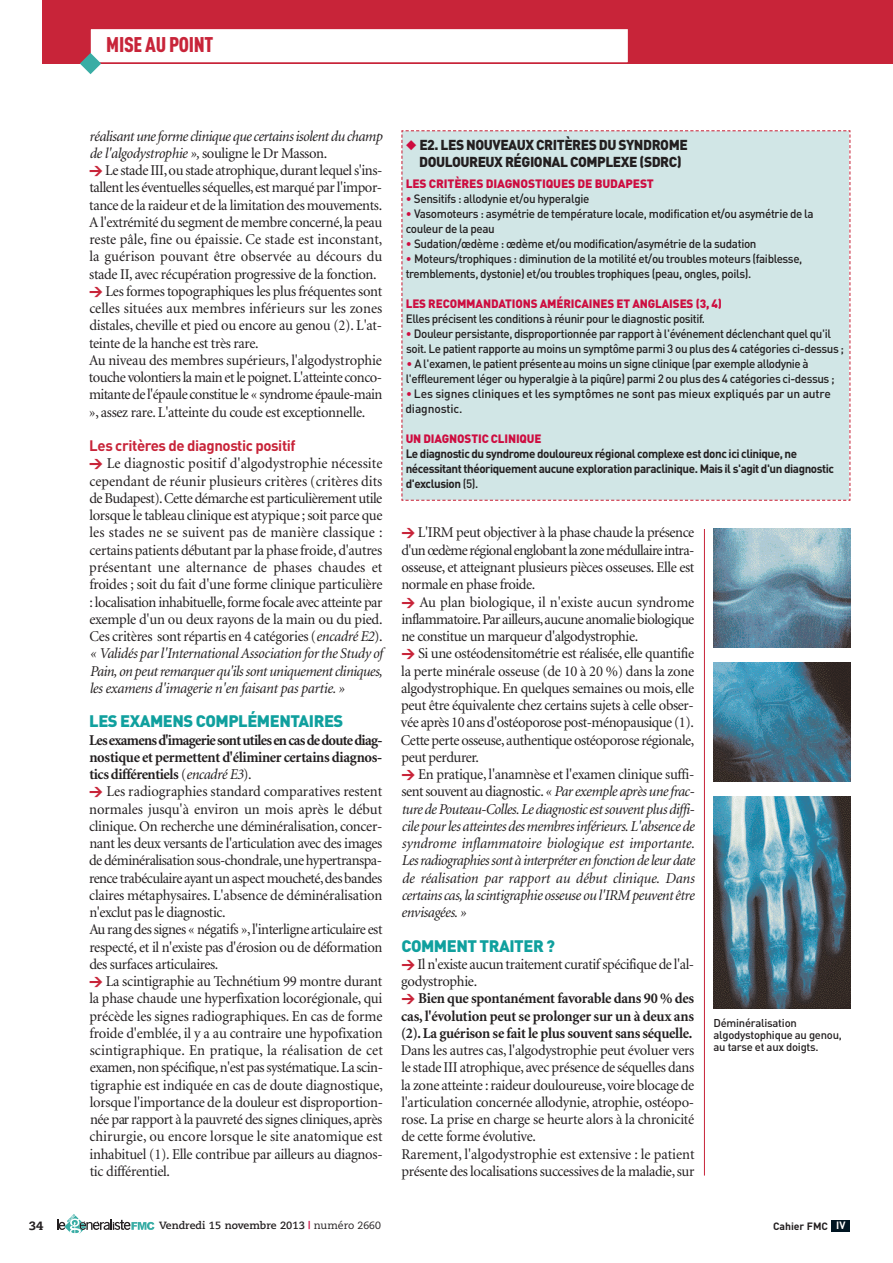
<style>
.page{position:relative;width:893px;height:1263px;background:#fff}
.page>*{position:absolute;margin:0;border:0;box-sizing:border-box;transform-origin:0 0}
.t1{font:900 21px "DIN Cond";letter-spacing:-.015em;color:#c82439}
.t2{font:900 16.5px "DIN";letter-spacing:-.03em;color:#10a09e}
.t3{font:15px/17.2px "Minion";letter-spacing:-.025em;color:#231f20}
.t4{font:700 15px/17.2px "Minion";letter-spacing:-.02em;color:#231f20}
.t5{font:700 15px "DIN";letter-spacing:-.025em;color:#c82439}
.t6{font:900 14.25px/17.2px "DIN";letter-spacing:-.035em;color:#231f20;text-align:center}
.t7{font:500 12px/15px "DIN";letter-spacing:-.035em;color:#231f20}
.t8{font:700 12px/15px "DIN";letter-spacing:-.04em;color:#231f20}
.t9{font:900 12px "DIN";letter-spacing:-.01em;color:#cd0d40}
.t10{font:500 12px/15px "DIN";letter-spacing:-.01em;color:#231f20}
.t11{font:800 12px "Caecilia";color:#231f20}
.t12{font:500 11.25px/12px "DIN";letter-spacing:-.02em;color:#231f20}
.t13{font:700 10.5px "Caecilia";color:#231f20}
.t14{font:700 10.5px "DIN";letter-spacing:-.005em;color:#231f20}
.s1{font-style:italic}
.s2{font-family:"DIN";font-weight:900;font-size:13.5px;color:#c82439}
.s3{font-weight:700}
.s4{color:#cd0d40}
.s5{font-weight:500}
.s6{font-weight:400}
.s7{font-weight:800;color:#cd0d40}
.s8{color:#fff}
</style>
<div class="page">
<div style="left:43px;top:0;width:850px;height:64px;background:#c82439"></div>
<div style="left:91px;top:29px;width:537px;height:33px;background:#fff"></div>
<div style="left:89px;top:28px;width:540px;height:36px;border:2px solid #c82439"></div>
<hr style="left:704px;top:529px;width:1px;height:646px;background:#c82439">
<svg style="left:80px;top:53px;width:21px;height:21px"></svg>
<svg style="left:58px;top:1214px;width:96px;height:20px"></svg>
<div style="left:831px;top:1220px;width:19px;height:11px;background:#001522"></div>
<div style="left:401px;top:130px;width:450px;height:371px;background:#d1e6e6"></div>
<img style="left:713px;top:528px;width:137px;height:120px">
<img style="left:713px;top:662px;width:137px;height:119px">
<img style="left:713px;top:796px;width:137px;height:212px">
<h1 class="t1" style="left:106px;top:37px;width:109px">MISE AU POINT</h1>
<p class="t3" style="left:89px;top:128px;width:295px"><span class="s1">réalisant une forme clinique que certains isolent du champ de l'algodystrophie »,</span> souligne le Dr Masson.<br><span class="s2">&gt;</span> Le stade III, ou stade atrophique, durant lequel s'ins&shy;tallent les éventuelles séquelles, est marqué par l'impor&shy;tance de la raideur et de la limitation des mouvements.<br>A l'extrémité du segment de membre concerné, la peau reste pâle, fine ou épaissie. Ce stade est inconstant, la guérison pouvant être observée au décours du stade II, avec récupération progressive de la fonction. <span class="s2">&gt;</span> Les formes topographiques les plus fréquentes sont celles situées aux membres inférieurs sur les zones distales, cheville et pied ou encore au genou (2). L'at&shy;teinte de la hanche est très rare.<br>Au niveau des membres supérieurs, l'algodystrophie touche volontiers la main et le poignet. L'atteinte conco&shy;mitante de l'épaule constitue le « syndrome épaule-main », assez rare. L'atteinte du coude est exceptionnelle.</p>
<p class="t5" style="left:89px;top:437px;width:208px">Les critères de diagnostic positif</p>
<p class="t3" style="left:89px;top:456px;width:295px;text-align:justify"><span class="s2">&gt;</span> Le diagnostic positif d'algodystrophie nécessite cependant de réunir plusieurs critères (critères dits de Budapest). Cette démarche est particulièrement utile lorsque le tableau clinique est atypique ; soit parce que les stades ne se suivent pas de manière classique : certains patients débutant par la phase froide, d'autres présentant une alternance de phases chaudes et froides ; soit du fait d'une forme clinique particulière : localisation inhabituelle, forme focale avec atteinte par exemple d'un ou deux rayons de la main ou du pied.<br>Ces critères sont répartis en 4 catégories (<span class="s1">encadré E2</span>). <span class="s1">« Validés par l'International Association for the Study of Pain, on peut remarquer qu'ils sont uniquement cliniques, les examens d'imagerie n'en faisant pas partie. »</span></p>
<p class="t2" style="left:89px;top:712px;width:256px">LES EXAMENS COMPLÉMENTAIRES</p>
<p class="t3" style="left:89px;top:732px;width:295px"><span class="s3">Les examens d'imagerie sont utiles en cas de doute diag&shy;nostique et permettent d'éliminer certains diagnos&shy;tics différentiels</span> (<span class="s1">encadré E3</span>).<br><span class="s2">&gt;</span> Les radiographies standard comparatives restent normales jusqu'à environ un mois après le début clinique. On recherche une déminéralisation, concer&shy;nant les deux versants de l'articulation avec des images de déminéralisation sous-chondrale, une hypertranspa&shy;rence trabéculaire ayant un aspect moucheté, des bandes claires métaphysaires. L'absence de déminéralisation n'exclut pas le diagnostic.<br>Au rang des signes « négatifs », l'interligne articulaire est respecté, et il n'existe pas d'érosion ou de déformation des surfaces articulaires.<br><span class="s2">&gt;</span> La scintigraphie au Technétium 99 montre durant la phase chaude une hyperfixation locorégionale, qui précède les signes radiographiques. En cas de forme froide d'emblée, il y a au contraire une hypofixation scintigraphique. En pratique, la réalisation de cet examen, non spécifique, n'est pas systématique. La scin&shy;tigraphie est indiquée en cas de doute diagnostique, lorsque l'importance de la douleur est disproportion&shy;née par rapport à la pauvreté des signes cliniques, après chirurgie, ou encore lorsque le site anatomique est inhabituel (1). Elle contribue par ailleurs au diagnos&shy;tic différentiel.</p>
<p class="t6" style="left:406px;top:137px;width:284px"><span class="s4">◆</span> E2. LES NOUVEAUX CRITÈRES DU SYNDROME<br>DOULOUREUX RÉGIONAL COMPLEXE (SDRC)</p>
<p class="t9" style="left:406px;top:177px;width:250px">LES CRITÈRES DIAGNOSTIQUES DE BUDAPEST</p>
<p class="t7" style="left:406px;top:192px;width:185px"><span class="s4">•</span> Sensitifs : allodynie et/ou hyperalgie</p>
<p class="t7" style="left:406px;top:207px;width:409px"><span class="s4">•</span> Vasomoteurs : asymétrie de température locale, modification et/ou asymétrie de la couleur de la peau</p>
<p class="t7" style="left:406px;top:237px;width:352px"><span class="s4">•</span> Sudation/œdème : œdème et/ou modification/asymétrie de la sudation</p>
<p class="t7" style="left:406px;top:252px;width:398px"><span class="s4">•</span> Moteurs/trophiques : diminution de la motilité et/ou troubles moteurs (faiblesse, tremblements, dystonie) et/ou troubles trophiques (peau, ongles, poils).</p>
<p class="t9" style="left:406px;top:297px;width:318px">LES RECOMMANDATIONS AMÉRICAINES ET ANGLAISES (3, 4)</p>
<p class="t7" style="left:406px;top:312px;width:301px">Elles précisent les conditions à réunir pour le diagnostic positif.</p>
<p class="t7" style="left:406px;top:327px;width:440px"><span class="s4">•</span> Douleur persistante, disproportionnée par rapport à l'événement déclenchant quel qu'il soit. Le patient rapporte au moins un symptôme parmi 3 ou plus des 4 catégories ci-dessus ;</p>
<p class="t7" style="left:406px;top:357px;width:430px"><span class="s4">•</span> A l'examen, le patient présente au moins un signe clinique (par exemple allodynie à l'effleurement léger ou hyperalgie à la piqûre) parmi 2 ou plus des 4 catégories ci-dessus ;</p>
<p class="t10" style="left:405px;top:387px;width:427px"><span class="s4">•</span> Les signes cliniques et les symptômes ne sont pas mieux expliqués par un autre diagnostic.</p>
<p class="t9" style="left:406px;top:432px;width:137px">UN DIAGNOSTIC CLINIQUE</p>
<p class="t8" style="left:406px;top:447px;width:430px">Le diagnostic du syndrome douloureux régional complexe est donc ici clinique, ne nécessitant théoriquement aucune exploration paraclinique. Mais il s'agit d'un diagnostic d'exclusion <span class="s5">(5).</span></p>
<p class="t3" style="left:401px;top:525px;width:295px"><span class="s2">&gt;</span> L'IRM peut objectiver à la phase chaude la présence d'un œdème régional englobant la zone médullaire intra&shy;osseuse, et atteignant plusieurs pièces osseuses. Elle est normale en phase froide.<br><span class="s2">&gt;</span> Au plan biologique, il n'existe aucun syndrome inflammatoire. Par ailleurs, aucune anomalie biologique ne constitue un marqueur d'algodystrophie.<br><span class="s2">&gt;</span> Si une ostéodensitométrie est réalisée, elle quantifie la perte minérale osseuse (de 10 à 20 %) dans la zone algodystrophique. En quelques semaines ou mois, elle peut être équivalente chez certains sujets à celle obser&shy;vée après 10 ans d'ostéoporose post-ménopausique (1).<br>Cette perte osseuse, authentique ostéoporose régionale, peut perdurer.<br><span class="s2">&gt;</span> En pratique, l'anamnèse et l'examen clinique suffi&shy;sent souvent au diagnostic. <span class="s1">« Par exemple après une frac&shy;ture de Pouteau-Colles. Le diagnostic est souvent plus diffi&shy;cile pour les atteintes des membres inférieurs. L'absence de syndrome inflammatoire biologique est importante.<br>Les radiographies sont à interpréter en fonction de leur date de réalisation par rapport au début clinique. Dans certains cas, la scintigraphie osseuse ou l'IRM peuvent être envisagées. »</span></p>
<p class="t2" style="left:401px;top:936px;width:155px">COMMENT TRAITER ?</p>
<p class="t4" style="left:401px;top:956px;width:295px"><span class="s2">&gt;</span> <span class="s6">Il n'existe aucun traitement curatif spécifique de l'al&shy;godystrophie.<br></span><span class="s2">&gt;</span> Bien que spontanément favorable dans 90 % des cas, l'évolution peut se prolonger sur un à deux ans (2). La guérison se fait le plus souvent sans séquelle.</p>
<p class="t3" style="left:401px;top:1043px;width:295px">Dans les autres cas, l'algodystrophie peut évoluer vers le stade III atrophique, avec présence de séquelles dans la zone atteinte : raideur douloureuse, voire blocage de l'articulation concernée allodynie, atrophie, ostéopo&shy;rose. La prise en charge se heurte alors à la chronicité de cette forme évolutive.<br>Rarement, l'algodystrophie est extensive : le patient présente des localisations successives de la maladie, sur</p>
<p class="t12" style="left:713px;top:1017px;width:130px">Déminéralisation algodystophique au genou, au tarse et aux doigts.</p>
<p class="t11" style="left:29px;top:1220px;width:16px">34</p>
<p class="t13" style="left:159px;top:1221px;width:223px">Vendredi 15 novembre 2013 <span class="s7">|</span> <span class="s6">numéro 2660</span></p>
<p class="t14" style="left:773px;top:1220px;width:74px">Cahier FMC <span class="s8">IV</span></p>
</div>
